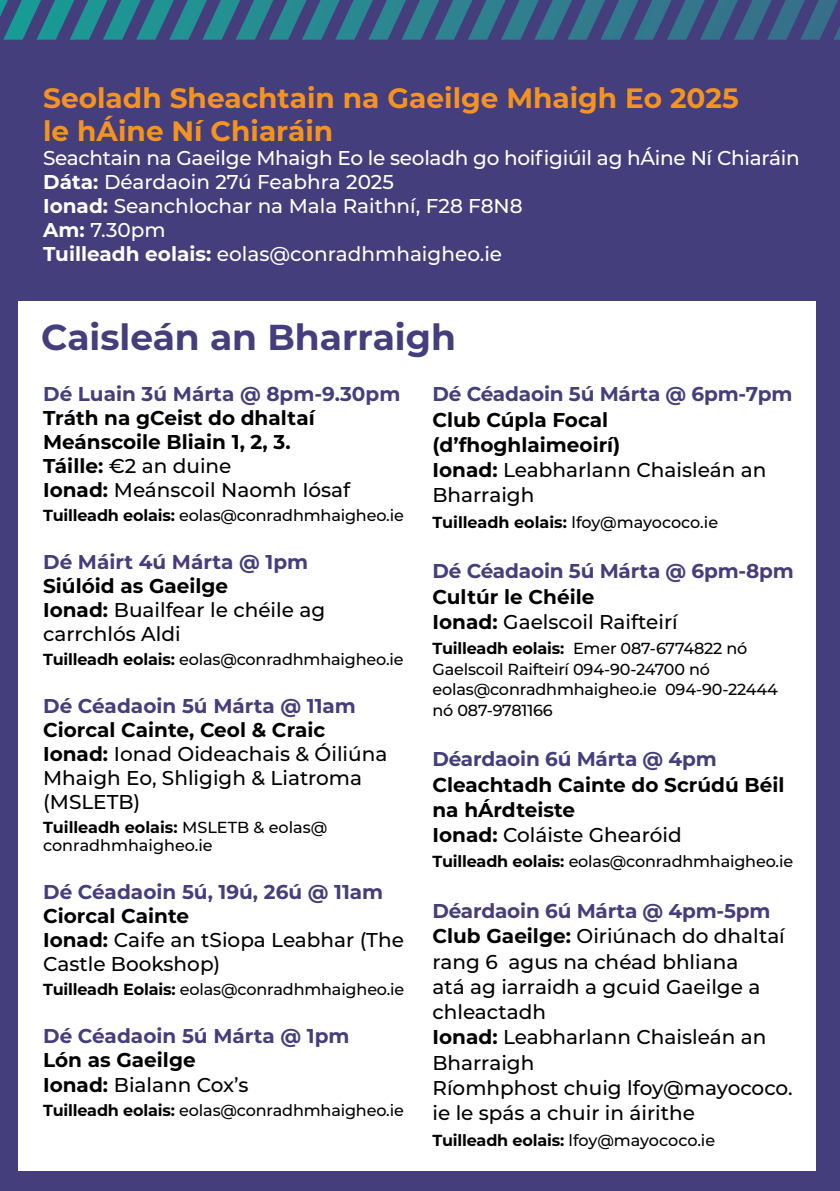
<style>
.page{position:relative;width:840px;height:1191px;background:#fff}
.page>*{position:absolute;margin:0;border:0;box-sizing:border-box;transform-origin:0 0}
.t1{font:700 36px "Montserrat";color:#443e7d}
.t2{font:700 28px/33.6px "Montserrat";color:#f49321}
.t3{font:500 20px/25.2px "Montserrat";color:#000}
.t4{font:700 20px/25.2px "Montserrat";color:#000}
.t5{font:700 20px "Montserrat";color:#443e7d}
.t6{font:500 20px/24px "Montserrat";letter-spacing:-.01em;color:#fff}
.t7{font:500 16px/20.4px "Montserrat";letter-spacing:-.01em;color:#000}
.t8{font:700 16px "Montserrat";letter-spacing:-.01em;color:#000}
.s1{font-weight:700}
.s2{font-weight:500}
.s3{font-weight:700;color:#443e7d}
</style>
<div class="page">
<div style="left:0;top:0;width:839px;height:1191px;background:#443e7d"></div>
<svg style="left:0;top:0;width:839px;height:40px"></svg>
<div style="left:19px;top:61px;width:796px;height:1110px;background:#fff"></div>
<div style="left:10px;top:54px;width:825px;height:246px;background:#443e7d"></div>
<h2 class="t2" style="left:43px;top:80px;width:696px">Seoladh Sheachtain na Gaeilge Mhaigh Eo 2025 le hÁine Ní Chiaráin</h2>
<p class="t6" style="left:43px;top:145px;width:757px">Seachtain na Gaeilge Mhaigh Eo le seoladh go hoifigiúil ag hÁine Ní Chiaráin <span class="s1">Dáta:</span> Déardaoin 27ú Feabhra 2025<br><span class="s1">Ionad:</span> Seanchlochar na Mala Raithní, F28 F8N8<br><span class="s1">Am:</span> 7.30pm<br><span class="s1">Tuilleadh eolais:</span> eolas@conradhmhaigheo.ie</p>
<h1 class="t1" style="left:41px;top:312px;width:416px">Caisleán an Bharraigh</h1>
<p class="t5" style="left:432px;top:380px;width:361px">Dé Céadaoin 5ú Márta @ 6pm-7pm</p>
<p class="t4" style="left:432px;top:406px;width:335px">Club Cúpla Focal (d’fhoghlaimeoirí)<br>Ionad: <span class="s2">Leabharlann Chaisleán an<br>Bharraigh</span></p>
<p class="t8" style="left:432px;top:510px;width:287px">Tuilleadh eolais: <span class="s2">lfoy@mayococo.ie</span></p>
<p class="t5" style="left:432px;top:557px;width:362px">Dé Céadaoin 5ú Márta @ 6pm-8pm</p>
<p class="t4" style="left:432px;top:583px;width:246px">Cultúr le Chéile<br>Ionad: <span class="s2">Gaelscoil Raifteirí</span></p>
<p class="t7" style="left:432px;top:637px;width:346px"><span class="s1">Tuilleadh eolais:</span> Emer 087-6774822 nó Gaelscoil Raifteirí 094-90-24700 nó eolas@conradhmhaigheo.ie 094-90-22444 nó 087-9781166</p>
<p class="t5" style="left:432px;top:744px;width:286px">Déardaoin 6ú Márta @ 4pm</p>
<p class="t4" style="left:432px;top:771px;width:353px">Cleachtadh Cainte do Scrúdú Béil na hÁrdteiste<br>Ionad: <span class="s2">Coláiste Ghearóid</span></p>
<p class="t7" style="left:432px;top:851px;width:362px"><span class="s1">Tuilleadh eolais:</span> eolas@conradhmhaigheo.ie</p>
<p class="t3" style="left:432px;top:897px;width:361px"><span class="s3">Déardaoin 6ú Márta @ 4pm-5pm<br></span><span class="s1">Club Gaeilge:</span> Oiriúnach do dhaltaí rang 6 agus na chéad bhliana<br>atá ag iarraidh a gcuid Gaeilge a chleactadh<br><span class="s1">Ionad:</span> Leabharlann Chaisleán an<br>Bharraigh<br>Ríomhphost chuig lfoy@mayococo. ie le spás a chuir in áirithe</p>
<p class="t8" style="left:432px;top:1128px;width:284px">Tuilleadh eolais: <span class="s2">lfoy@mayococo.ie</span></p>
<p class="t5" style="left:43px;top:380px;width:358px">Dé Luain 3ú Márta @ 8pm-9.30pm</p>
<p class="t4" style="left:43px;top:405px;width:308px;line-height:24px">Tráth na gCeist do dhaltaí<br>Meánscoile Bliain 1, 2, 3.<br>Táille: <span class="s2">€2 an duine<br></span>Ionad: <span class="s2">Meánscoil Naomh Iósaf</span></p>
<p class="t7" style="left:43px;top:505px;width:362px"><span class="s1">Tuilleadh eolais:</span> eolas@conradhmhaigheo.ie</p>
<p class="t5" style="left:43px;top:548px;width:266px">Dé Máirt 4ú Márta @ 1pm</p>
<p class="t3" style="left:43px;top:573px;width:283px;line-height:24px"><span class="s1">Siúlóid as Gaeilge<br>Ionad:</span> Buailfear le chéile ag carrchlós Aldi</p>
<p class="t7" style="left:43px;top:649px;width:362px"><span class="s1">Tuilleadh eolais:</span> eolas@conradhmhaigheo.ie</p>
<p class="t5" style="left:43px;top:692px;width:314px">Dé Céadaoin 5ú Márta @ 11am</p>
<p class="t3" style="left:43px;top:717px;width:345px;line-height:24px"><span class="s1">Ciorcal Cainte, Ceol &amp; Craic<br>Ionad:</span> Ionad Oideachais &amp; Óiliúna<br>Mhaigh Eo, Shligigh &amp; Liatroma (MSLETB)</p>
<p class="t7" style="left:43px;top:818px;width:285px;line-height:18px"><span class="s1">Tuilleadh eolais:</span> MSLETB &amp; eolas@ conradhmhaigheo.ie</p>
<p class="t5" style="left:43px;top:878px;width:341px">Dé Céadaoin 5ú, 19ú, 26ú @ 11am</p>
<p class="t3" style="left:43px;top:903px;width:362px;line-height:24px"><span class="s1">Ciorcal Cainte<br>Ionad:</span> Caife an tSiopa Leabhar (The<br>Castle Bookshop)</p>
<p class="t7" style="left:43px;top:979px;width:362px"><span class="s1">Tuilleadh Eolais:</span> eolas@conradhmhaigheo.ie</p>
<p class="t5" style="left:43px;top:1022px;width:308px">Dé Céadaoin 5ú Márta @ 1pm</p>
<p class="t4" style="left:43px;top:1047px;width:207px;line-height:24px">Lón as Gaeilge<br>Ionad: <span class="s2">Bialann Cox’s</span></p>
<p class="t7" style="left:43px;top:1099px;width:362px"><span class="s1">Tuilleadh eolais:</span> eolas@conradhmhaigheo.ie</p>
</div>
